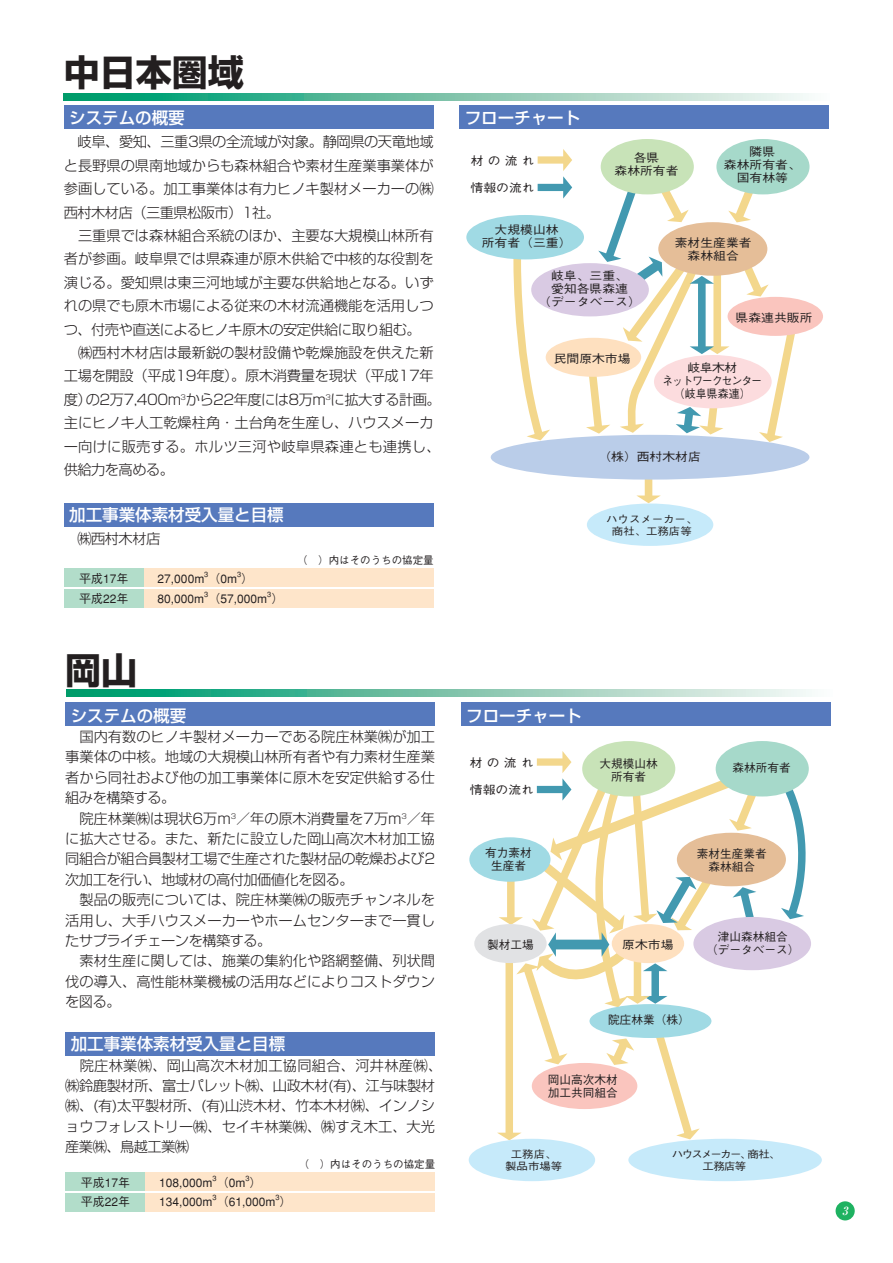
<style>
.page{position:relative;width:893px;height:1263px;background:#fff}
.page>*{position:absolute;margin:0;border:0;box-sizing:border-box;transform-origin:0 0}
.t1{font:700 36px "Shin Go Pro";color:#231f20}
.t2{font:500 16.5px "Shin Go Pro";color:#fff}
.t3{font:300 14.25px/20.4px "Shin Go Pro";color:#231f20;text-align:justify}
.t4{font:300 14.25px "Shin Go Pro";letter-spacing:-.04em;color:#231f20}
.t5{font:300 14.25px "Shin Go Pro";letter-spacing:-.02em;color:#231f20}
.t6{font:300 14.25px "Shin Go Pro";letter-spacing:.02em;color:#231f20}
.t7{font:500 12px/19.8px "Gothic BBB";color:#231f20}
.t8{font:500 11.7px/12.9px "Gothic BBB";color:#231f20;text-align:center;scale:1.1 1}
.t9{font:500 11.7px/12.9px "Gothic BBB";color:#231f20;text-align:center}
.t10{font:500 11.7px "Gothic BBB";letter-spacing:-.1em;color:#231f20;scale:.94 1}
.t11{font:500 11.7px "Gothic BBB";color:#231f20;scale:.94 1}
.t12{font:italic 700 11.25px "Ryumin Pro";color:#fff}
.t13{font:500 10.5px "Gothic BBB";color:#231f20}
.t14{font:500 10.35px/12.3px "Gothic BBB";color:#231f20;text-align:center;scale:1.1 1}
.t15{font:500 10.35px/12.3px "Gothic BBB";letter-spacing:-.135em;color:#231f20;text-align:center;scale:1.1 1}
</style>
<div class="page">
<div style="left:459px;top:105px;width:370px;height:23px;background:#5679bd"></div>
<div style="left:64px;top:105px;width:370px;height:23px;background:#5679bd"></div>
<div style="left:836px;top:1201px;width:19px;height:19px;background:#1eb261;border-radius:50%"></div>
<div style="left:64px;top:503px;width:370px;height:24px;background:#5679bd"></div>
<svg style="left:64px;top:94px;width:745px;height:6px"></svg>
<div style="left:64px;top:569px;width:370px;height:18px;background:#fee5ca"></div>
<div style="left:64px;top:589px;width:370px;height:19px;background:#fee5ca"></div>
<div style="left:64px;top:569px;width:79px;height:18px;background:#b2ddca"></div>
<div style="left:64px;top:589px;width:79px;height:19px;background:#b2ddca"></div>
<svg style="left:538px;top:149px;width:34px;height:50px"></svg>
<svg style="left:510px;top:257px;width:40px;height:190px"></svg>
<div style="left:644px;top:461px;width:9px;height:36px;background:#f3d78c"></div>
<svg style="left:636px;top:495px;width:25px;height:8px"></svg>
<svg style="left:583px;top:165px;width:218px;height:283px"></svg>
<div style="left:716px;top:139px;width:93px;height:55px;background:#a6d9ca;border-radius:50%"></div>
<div style="left:601px;top:139px;width:93px;height:55px;background:#c8e3b8;border-radius:50%"></div>
<div style="left:658px;top:222px;width:109px;height:54px;background:#e5be98;border-radius:50%"></div>
<div style="left:531px;top:263px;width:118px;height:53px;background:#d9cae3;border-radius:50%"></div>
<div style="left:654px;top:355px;width:118px;height:53px;background:#fcdcde;border-radius:50%"></div>
<div style="left:466px;top:215px;width:118px;height:44px;background:#a0dae4;border-radius:50%"></div>
<div style="left:546px;top:338px;width:95px;height:39px;background:#fee0bf;border-radius:50%"></div>
<div style="left:728px;top:297px;width:95px;height:39px;background:#fac5be;border-radius:50%"></div>
<div style="left:587px;top:503px;width:126px;height:43px;background:#c6eafa;border-radius:50%"></div>
<div style="left:491px;top:435px;width:318px;height:45px;background:#bacde9;border-radius:50%"></div>
<div style="left:65px;top:1033px;width:370px;height:23px;background:#5679bd"></div>
<div style="left:461px;top:703px;width:370px;height:23px;background:#5679bd"></div>
<div style="left:65px;top:703px;width:370px;height:23px;background:#5679bd"></div>
<svg style="left:67px;top:689px;width:745px;height:7px"></svg>
<div style="left:65px;top:1172px;width:370px;height:18px;background:#fee5ca"></div>
<div style="left:65px;top:1193px;width:370px;height:18px;background:#fee5ca"></div>
<div style="left:65px;top:1172px;width:80px;height:18px;background:#b2ddca"></div>
<div style="left:65px;top:1193px;width:80px;height:18px;background:#b2ddca"></div>
<svg style="left:777px;top:777px;width:30px;height:150px"></svg>
<svg style="left:497px;top:751px;width:270px;height:395px"></svg>
<div style="left:716px;top:741px;width:93px;height:55px;background:#a6d9ca;border-radius:50%"></div>
<div style="left:582px;top:741px;width:93px;height:55px;background:#c8e3b8;border-radius:50%"></div>
<div style="left:677px;top:833px;width:109px;height:53px;background:#e5be98;border-radius:50%"></div>
<div style="left:693px;top:917px;width:118px;height:53px;background:#d9cae3;border-radius:50%"></div>
<div style="left:469px;top:837px;width:81px;height:45px;background:#a0dae4;border-radius:50%"></div>
<div style="left:589px;top:1004px;width:122px;height:34px;background:#a0dae4;border-radius:50%"></div>
<div style="left:612px;top:924px;width:72px;height:39px;background:#fee0bf;border-radius:50%"></div>
<div style="left:474px;top:924px;width:73px;height:39px;background:#e1e2e4;border-radius:50%"></div>
<div style="left:532px;top:1063px;width:105px;height:46px;background:#fac5be;border-radius:50%"></div>
<div style="left:469px;top:1139px;width:126px;height:42px;background:#c6eafa;border-radius:50%"></div>
<div style="left:628px;top:1139px;width:194px;height:42px;background:#c6eafa;border-radius:50%"></div>
<h1 class="t1" style="left:64px;top:44px;width:181px">中日本圏域</h1>
<p class="t2" style="left:69px;top:104px;width:117px">システムの概要</p>
<p class="t3" style="left:64px;top:129px;width:371px;line-height:23.4px;text-indent:14px">岐阜、愛知、三重3県の全流域が対象。静岡県の天竜地域と長野県の県南地域からも森林組合や素材生産業事業体が参画している。加工事業体は有力ヒノキ製材メーカーの㈱西村木材店（三重県松阪市）1社。</p>
<p class="t3" style="left:78px;top:224px;width:357px">三重県では森林組合系統のほか、主要な大規模山林所有</p>
<p class="t3" style="left:64px;top:247px;width:371px">者が参画。岐阜県では県森連が原木供給で中核的な役割を</p>
<p class="t3" style="left:64px;top:270px;width:371px">演じる。愛知県は東三河地域が主要な供給地となる。いず</p>
<p class="t3" style="left:64px;top:294px;width:371px">れの県でも原木市場による従来の木材流通機能を活用しつ</p>
<p class="t4" style="left:64px;top:318px;width:358px">つ、付売や直送によるヒノキ原木の安定供給に取り組む。</p>
<p class="t3" style="left:78px;top:341px;width:357px">㈱西村木材店は最新鋭の製材設備や乾燥施設を供えた新</p>
<p class="t5" style="left:64px;top:364px;width:371px">工場を開設（平成19年度）。原木消費量を現状（平成17年</p>
<p class="t4" style="left:64px;top:388px;width:379px">度）の2万7,400m<sup>3</sup>から22年度には8万m<sup>3</sup>に拡大する計画。</p>
<p class="t3" style="left:64px;top:411px;width:371px">主にヒノキ人工乾燥柱角・土台角を生産し、ハウスメーカ</p>
<p class="t6" style="left:64px;top:435px;width:378px">ー向けに販売する。ホルツ三河や岐阜県森連とも連携し、</p>
<p class="t4" style="left:64px;top:458px;width:112px">供給力を高める。</p>
<p class="t2" style="left:69px;top:501px;width:216px">加工事業体素材受入量と目標</p>
<p class="t3" style="left:77px;top:527px;width:84px">㈱西村木材店</p>
<p class="t7" style="left:79px;top:569px;width:51px">平成17年平成22年</p>
<h1 class="t1" style="left:65px;top:642px;width:73px">岡山</h1>
<p class="t7" style="left:158px;top:569px;width:111px">27,000m （0m<br>80,000m （57,000m</p>
<p class="t13" style="left:297px;top:554px;width:138px">（　）内はそのうちの協定量</p>
<p class="t2" style="left:71px;top:702px;width:117px">システムの概要</p>
<p class="t3" style="left:65px;top:725px;width:371px;text-indent:14px">国内有数のヒノキ製材メーカーである院庄林業㈱が加工事業体の中核。地域の大規模山林所有者や有力素材生産業者から同社および他の加工事業体に原木を安定供給する仕組みを構築する。</p>
<p class="t3" style="left:65px;top:806px;width:371px;text-indent:14px">院庄林業㈱は現状6万m<sup>3</sup>／年の原木消費量を7万m<sup>3</sup>／年に拡大させる。また、新たに設立した岡山高次木材加工協同組合が組合員製材工場で生産された製材品の乾燥および2次加工を行い、地域材の高付加価値化を図る。</p>
<p class="t3" style="left:65px;top:888px;width:371px;text-indent:14px">製品の販売については、院庄林業㈱の販売チャンネルを活用し、大手ハウスメーカーやホームセンターまで一貫したサプライチェーンを構築する。</p>
<p class="t3" style="left:65px;top:949px;width:371px;text-indent:14px">素材生産に関しては、施業の集約化や路網整備、列状間伐の導入、高性能林業機械の活用などによりコストダウンを図る。</p>
<p class="t2" style="left:71px;top:1030px;width:216px">加工事業体素材受入量と目標</p>
<p class="t3" style="left:65px;top:1053px;width:378px;text-align:left;text-indent:15px">院庄林業㈱、岡山高次木材加工協同組合、河井林産㈱、㈱鈴鹿製材所、富士パレット㈱、山政木材(有)、江与味製材㈱、(有)太平製材所、(有)山渋木材、竹本木材㈱、インノショウフォレストリー㈱、セイキ林業㈱、㈱すえ木工、大光産業㈱、鳥越工業㈱</p>
<p class="t7" style="left:81px;top:1172px;width:51px">平成17年平成22年</p>
<p class="t7" style="left:159px;top:1172px;width:118px">108,000m （0m<br>134,000m （61,000m</p>
<p class="t13" style="left:299px;top:1158px;width:138px">（　）内はそのうちの協定量</p>
<p class="t2" style="left:465px;top:104px;width:117px">フローチャート</p>
<p class="t8" style="left:471px;top:155px;width:60px">材の流れ</p>
<p class="t8" style="left:614px;top:152px;width:60px">各県<br>森林所有者</p>
<p class="t8" style="left:471px;top:182px;width:60px">情報の流れ</p>
<p class="t8" style="left:724px;top:146px;width:71px">隣県<br>森林所有者、国有林等</p>
<p class="t8" style="left:482px;top:224px;width:83px">大規模山林<br>所有者（三重）</p>
<p class="t8" style="left:538px;top:270px;width:95px">岐阜、三重、<br>愛知各県森連<br>（データベース）</p>
<p class="t8" style="left:554px;top:352px;width:71px">民間原木市場</p>
<p class="t8" style="left:675px;top:237px;width:71px">素材生産業者森林組合</p>
<p class="t8" style="left:735px;top:311px;width:71px">県森連共販所</p>
<p class="t8" style="left:687px;top:362px;width:47px">岐阜木材</p>
<p class="t10" style="left:662px;top:374px;width:108px">ネットワークセンター</p>
<p class="t11" style="left:685px;top:387px;width:72px">岐阜県森連）</p>
<p class="t8" style="left:598px;top:451px;width:95px">（株）西村木材店</p>
<p class="t14" style="left:606px;top:513px;width:84px">ハウスメーカー、商社、工務店等</p>
<p class="t2" style="left:466px;top:702px;width:117px">フローチャート</p>
<p class="t8" style="left:470px;top:757px;width:60px">材の流れ</p>
<p class="t9" style="left:732px;top:762px;width:60px">森林所有者</p>
<p class="t9" style="left:599px;top:758px;width:60px">大規模山林所有者</p>
<p class="t8" style="left:470px;top:784px;width:60px">情報の流れ</p>
<p class="t9" style="left:485px;top:847px;width:48px">有力素材生産者</p>
<p class="t9" style="left:697px;top:847px;width:72px">素材生産業者森林組合</p>
<p class="t9" style="left:487px;top:938px;width:48px">製材工場</p>
<p class="t8" style="left:622px;top:938px;width:48px">原木市場</p>
<p class="t9" style="left:608px;top:1013px;width:83px">院庄林業（株）</p>
<p class="t9" style="left:548px;top:1074px;width:72px;text-align:left">岡山高次木材加工共同組合</p>
<p class="t9" style="left:706px;top:931px;width:95px">津山森林組合<br>（データベース）</p>
<p class="t14" style="left:505px;top:1148px;width:53px">工務店、製品市場等</p>
<p class="t15" style="left:672px;top:1148px;width:100px">ハウスメーカー、商社、工務店等</p>
<p class="t12" style="left:842px;top:1202px;width:11px">3</p>
</div>
